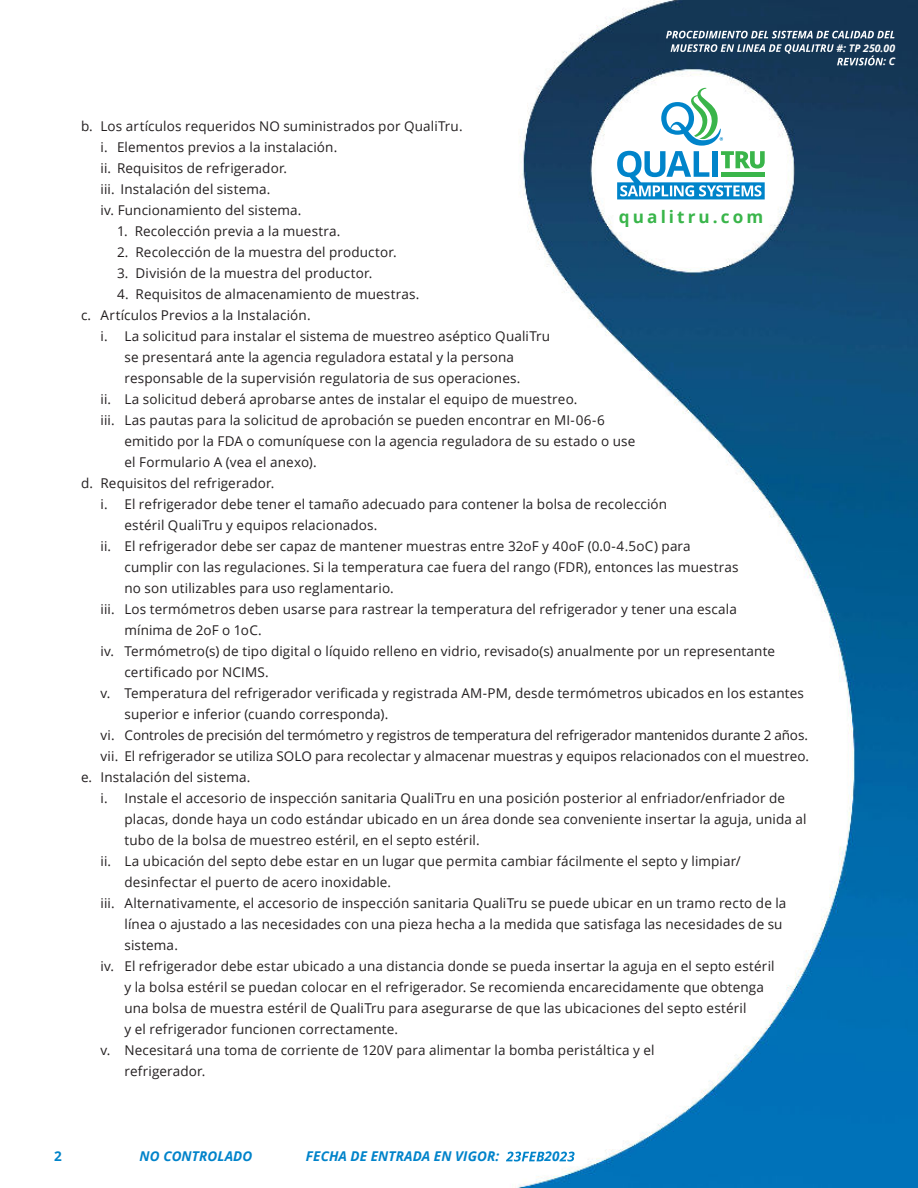
<style>
.page{position:relative;width:918px;height:1188px;background:#fff}
.page>*{position:absolute;margin:0;border:0;box-sizing:border-box;transform-origin:0 0}
.t1{font:700 17.1px "Open Sans";letter-spacing:.18em;color:#39b54a}
.t2{font:13.5px/21px "Open Sans";letter-spacing:.01em;color:#231f20}
.t3{font:13.5px "Open Sans";letter-spacing:-.01em;color:#231f20}
.t4{font:italic 700 13.5px "Open Sans";letter-spacing:.01em;color:#0083ca}
.t5{font:700 13.5px "Open Sans";color:#0084ca}
.t6{font:italic 700 10.5px/13.5px "Open Sans";color:#fff;text-align:right}
</style>
<div class="page">
<img style="left:509px;top:0;width:409px;height:1188px">
<svg style="left:506px;top:1152px;width:38px;height:10px"></svg>
<svg style="left:559px;top:1152px;width:16px;height:10px"></svg>
<svg style="left:666px;top:31px;width:228px;height:7px"></svg>
<svg style="left:671px;top:44px;width:212px;height:21px;background:#395670"></svg>
<svg style="left:617px;top:88px;width:148px;height:111px"></svg>
<p class="t2" style="left:100px;top:117px;width:364px;text-indent:-19px">b. Los artículos requeridos NO suministrados por QualiTru. i. Elementos previos a la instalación.<br>ii. Requisitos de refrigerador.<br>iii. Instalación del sistema.<br>iv. Funcionamiento del sistema.</p>
<p class="t2" style="left:117px;top:222px;width:225px">1. Recolección previa a la muestra.</p>
<p class="t2" style="left:117px;top:243px;width:281px">2. Recolección de la muestra del productor.</p>
<p class="t2" style="left:117px;top:264px;width:257px">3. División de la muestra del productor.</p>
<p class="t2" style="left:81px;top:285px;width:340px;text-indent:36px">4. Requisitos de almacenamiento de muestras. c. Artículos Previos a la Instalación.</p>
<p class="t2" style="left:100px;top:327px;width:451px">i. La solicitud para instalar el sistema de muestreo aséptico QualiTru</p>
<p class="t2" style="left:124px;top:348px;width:391px">se presentará ante la agencia reguladora estatal y la persona</p>
<p class="t2" style="left:124px;top:369px;width:397px">responsable de la supervisión regulatoria de sus operaciones.</p>
<p class="t2" style="left:100px;top:390px;width:478px">ii. La solicitud deberá aprobarse antes de instalar el equipo de muestreo.</p>
<p class="t2" style="left:100px;top:411px;width:506px">iii. Las pautas para la solicitud de aprobación se pueden encontrar en MI-06-6</p>
<p class="t2" style="left:124px;top:432px;width:512px">emitido por la FDA o comuníquese con la agencia reguladora de su estado o use</p>
<p class="t2" style="left:124px;top:453px;width:194px">el Formulario A (vea el anexo).</p>
<p class="t2" style="left:81px;top:474px;width:195px">d. Requisitos del refrigerador.</p>
<p class="t2" style="left:100px;top:495px;width:568px">i. El refrigerador debe tener el tamaño adecuado para contener la bolsa de recolección</p>
<p class="t2" style="left:124px;top:516px;width:254px">estéril QualiTru y equipos relacionados.</p>
<p class="t2" style="left:100px;top:537px;width:592px">ii. El refrigerador debe ser capaz de mantener muestras entre 32oF y 40oF (0.0-4.5oC) para</p>
<p class="t2" style="left:124px;top:558px;width:616px">cumplir con las regulaciones. Si la temperatura cae fuera del rango (FDR), entonces las muestras</p>
<p class="t2" style="left:124px;top:579px;width:271px">no son utilizables para uso reglamentario.</p>
<p class="t2" style="left:100px;top:600px;width:638px">iii. Los termómetros deben usarse para rastrear la temperatura del refrigerador y tener una escala</p>
<p class="t2" style="left:124px;top:621px;width:139px">mínima de 2oF o 1oC.</p>
<p class="t2" style="left:100px;top:642px;width:676px">iv. Termómetro(s) de tipo digital o líquido relleno en vidrio, revisado(s) anualmente por un representante</p>
<p class="t2" style="left:124px;top:662px;width:146px">certificado por NCIMS.</p>
<p class="t2" style="left:100px;top:683px;width:705px">v. Temperatura del refrigerador verificada y registrada AM-PM, desde termómetros ubicados en los estantes</p>
<p class="t2" style="left:124px;top:705px;width:265px">superior e inferior (cuando corresponda).</p>
<p class="t3" style="left:100px;top:730px;width:709px">vi. Controles de precisión del termómetro y registros de temperatura del refrigerador mantenidos durante 2 años.</p>
<p class="t2" style="left:100px;top:747px;width:710px">vii. El refrigerador se utiliza SOLO para recolectar y almacenar muestras y equipos relacionados con el muestreo.</p>
<p class="t2" style="left:81px;top:768px;width:171px">e. Instalación del sistema.</p>
<p class="t2" style="left:100px;top:789px;width:686px">i. Instale el accesorio de inspección sanitaria QualiTru en una posición posterior al enfriador/enfriador de</p>
<p class="t2" style="left:124px;top:810px;width:684px">placas, donde haya un codo estándar ubicado en un área donde sea conveniente insertar la aguja, unida al</p>
<p class="t2" style="left:124px;top:831px;width:357px">tubo de la bolsa de muestreo estéril, en el septo estéril.</p>
<p class="t2" style="left:100px;top:852px;width:642px">ii. La ubicación del septo debe estar en un lugar que permita cambiar fácilmente el septo y limpiar/</p>
<p class="t2" style="left:124px;top:873px;width:268px">desinfectar el puerto de acero inoxidable.</p>
<p class="t2" style="left:100px;top:894px;width:687px">iii. Alternativamente, el accesorio de inspección sanitaria QualiTru se puede ubicar en un tramo recto de la</p>
<p class="t2" style="left:124px;top:915px;width:660px">línea o ajustado a las necesidades con una pieza hecha a la medida que satisfaga las necesidades de su</p>
<p class="t2" style="left:124px;top:936px;width:55px">sistema.</p>
<p class="t2" style="left:100px;top:957px;width:676px">iv. El refrigerador debe estar ubicado a una distancia donde se pueda insertar la aguja en el septo estéril</p>
<p class="t2" style="left:124px;top:978px;width:641px">y la bolsa estéril se puedan colocar en el refrigerador. Se recomienda encarecidamente que obtenga</p>
<p class="t2" style="left:124px;top:999px;width:624px">una bolsa de muestra estéril de QualiTru para asegurarse de que las ubicaciones del septo estéril</p>
<p class="t2" style="left:124px;top:1020px;width:275px">y el refrigerador funcionen correctamente.</p>
<p class="t2" style="left:100px;top:1041px;width:556px">v. Necesitará una toma de corriente de 120V para alimentar la bomba peristáltica y el</p>
<p class="t2" style="left:124px;top:1062px;width:82px">refrigerador.</p>
<p class="t1" style="left:619px;top:209px;width:146px">qualitru.com</p>
<p class="t6" style="left:836px;top:41px;width:60px">#: TP 250.00 : C</p>
<p class="t5" style="left:54px;top:1150px;width:9px">2</p>
<p class="t4" style="left:139px;top:1149px;width:114px">NO CONTROLADO</p>
<p class="t4" style="left:306px;top:1149px;width:195px">FECHA DE ENTRADA EN VIGOR:</p>
<p class="t4" style="left:545px;top:1149px;width:16px">20</p>
</div>
